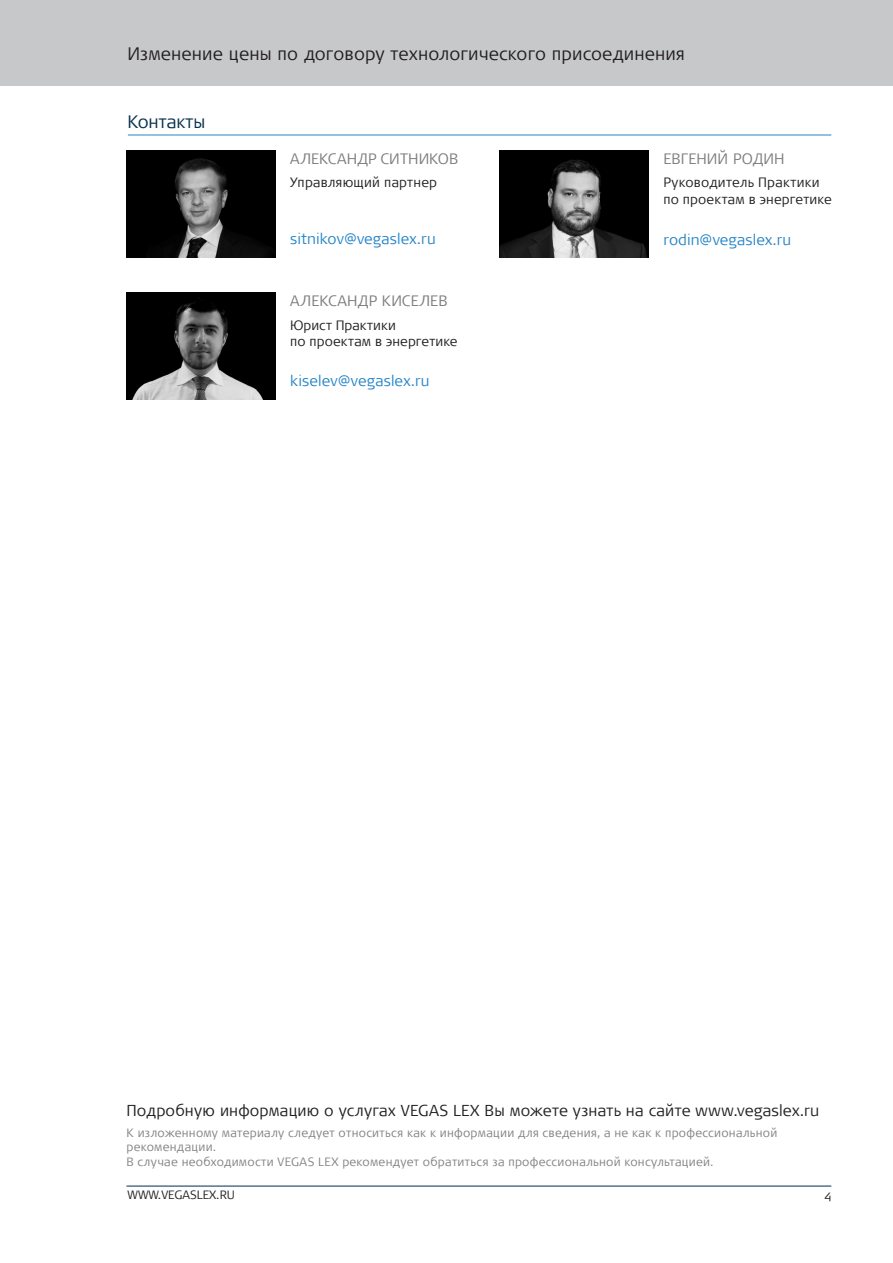
<style>
.page{position:relative;width:893px;height:1263px;background:#fff}
.page>*{position:absolute;margin:0;border:0;box-sizing:border-box;transform-origin:0 0}
.t1{font:300 18px "Signa Offc Pro";letter-spacing:.005em;color:#231f20}
.t2{font:300 18px "Signa Offc Pro";color:#05314e}
.t3{font:300 15.75px "Signa Offc Pro";letter-spacing:.01em;color:#231f20}
.t4{font:300 15px "Signa Offc Pro";letter-spacing:.01em;color:#2585c8}
.t5{font:300 15px "Signa Offc Pro";letter-spacing:.005em;color:#7a7c7f}
.t6{font:300 13.5px/16.2px "Signa Offc Pro";letter-spacing:.015em;color:#231f20}
.t7{font:300 12px/14.4px "Signa Offc Pro";letter-spacing:.025em;color:#808285}
.t8{font:300 12px "Signa Sc Offc Pro";color:#231f20}
</style>
<div class="page">
<img style="left:126px;top:293px;width:149px;height:106px">
<hr style="left:126px;top:1186px;width:705px;height:1px;background:#002c4f">
<hr style="left:128px;top:135px;width:703px;height:1px;background:#2585c8">
<img style="left:126px;top:151px;width:149px;height:106px">
<img style="left:500px;top:151px;width:148px;height:106px">
<div style="left:0;top:0;width:893px;height:85px;background:#c7c8ca"></div>
<h1 class="t1" style="left:128px;top:41px;width:559px">Изменение цены по договору технологического присоединения</h1>
<h1 class="t2" style="left:128px;top:109px;width:79px">Контакты</h1>
<p class="t5" style="left:290px;top:148px;width:169px">АЛЕКСАНДР СИТНИКОВ</p>
<p class="t6" style="left:290px;top:174px;width:148px">Управляющий партнер</p>
<p class="t4" style="left:290px;top:228px;width:147px">sitnikov@vegaslex.ru</p>
<p class="t5" style="left:290px;top:290px;width:159px">АЛЕКСАНДР КИСЕЛЕВ</p>
<p class="t6" style="left:290px;top:316px;width:169px">Юрист Практики<br>по проектам в энергетике</p>
<p class="t4" style="left:290px;top:370px;width:141px">kiselev@vegaslex.ru</p>
<p class="t5" style="left:663px;top:148px;width:123px">ЕВГЕНИЙ РОДИН</p>
<p class="t6" style="left:663px;top:174px;width:170px">Руководитель Практики по проектам в энергетике</p>
<p class="t4" style="left:663px;top:229px;width:129px">rodin@vegaslex.ru</p>
<h2 class="t3" style="left:126px;top:1099px;width:694px">Подробную информацию о услугах VEGAS LEX Вы можете узнать на сайте www.vegaslex.ru</h2>
<p class="t7" style="left:126px;top:1125px;width:652px">К изложенному материалу следует относиться как к информации для сведения, а не как к профессиональной рекомендации.<br>В случае необходимости VEGAS LEX рекомендует обратиться за профессиональной консультацией.</p>
<p class="t8" style="left:128px;top:1187px;width:109px">WWW.VEGASLEX.RU</p>
<p class="t8" style="left:825px;top:1187px;width:8px">4</p>
</div>
